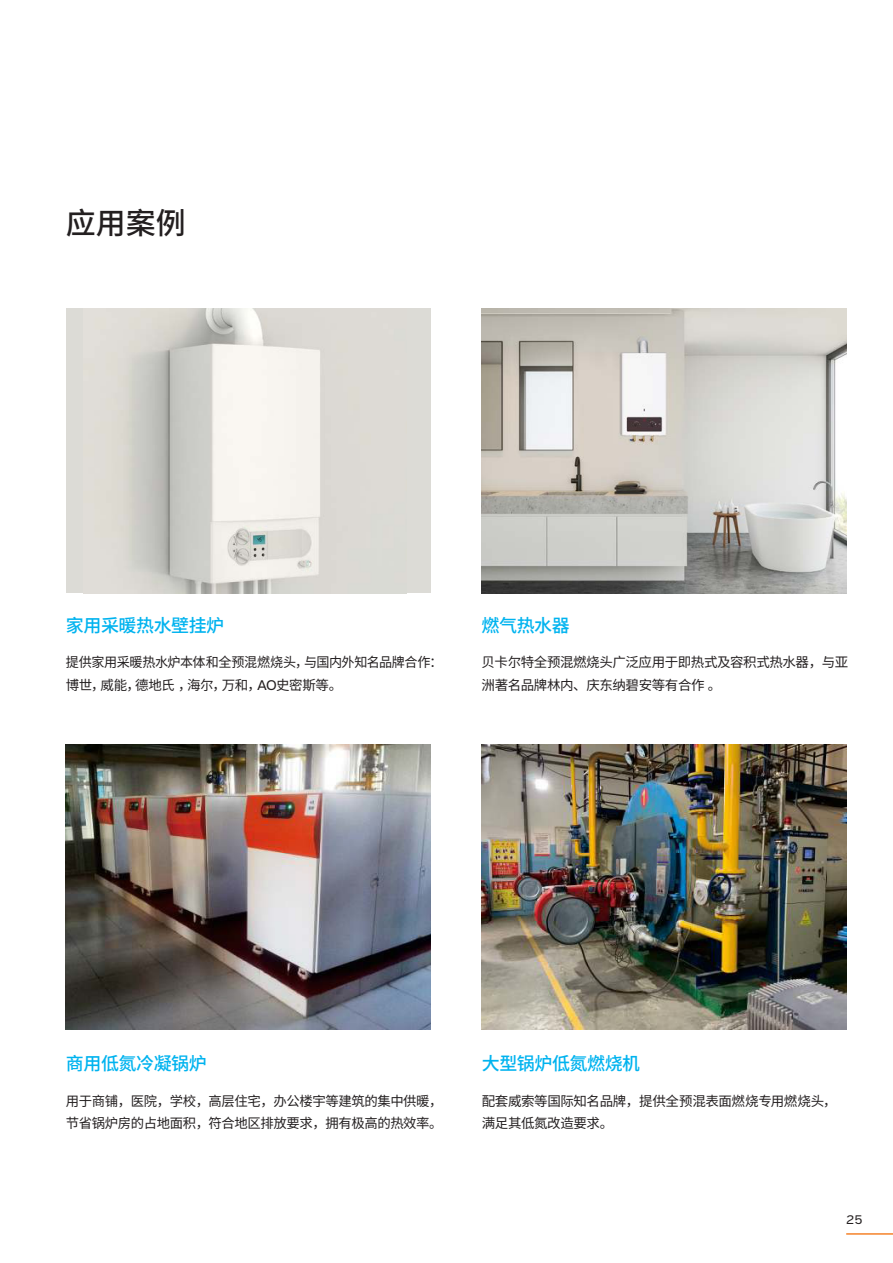
<style>
.page{position:relative;width:893px;height:1263px;background:#fff}
.page>*{position:absolute;margin:0;border:0;box-sizing:border-box;transform-origin:0 0}
.Main_Introduction_Ge{font:500 30px "Noto Sans Hans";color:#231f20}
.Why_Choose{font:500 18px "Noto Sans Hans";letter-spacing:-.025em;color:#00b3ef}
.Main_Introduction_Ge-2{font:13.5px/22.5px "Noto Sans Hans";letter-spacing:-.03em;color:#231f20}
.t1{font:12px "Bekaert Text";color:#231f20}
.s1{font-family:"Bekaert Text"}
</style>
<div class="page">
<img style="left:482px;top:745px;width:364px;height:285px">
<img style="left:66px;top:745px;width:365px;height:285px">
<div style="left:66px;top:308px;width:365px;height:285px;background:#dcdbd6"></div>
<img style="left:127px;top:308px;width:193px;height:285px">
<img style="left:482px;top:308px;width:364px;height:285px">
<hr style="left:846px;top:1233px;width:47px;height:2px;background:#f58229">
<p class="Main_Introduction_Ge" style="left:66px;top:206px;width:121px">应用案例</p>
<p class="Why_Choose" style="left:66px;top:615px;width:160px">家用采暖热水壁挂炉</p>
<p class="Main_Introduction_Ge-2" style="left:66px;top:651px;width:378px">提供家用采暖热水炉本体和全预混燃烧头，与国内外知名品牌合作：博世，威能，德地氏，海尔，万和，<span class="s1">AO</span>史密斯等。</p>
<p class="Why_Choose" style="left:482px;top:615px;width:90px">燃气热水器</p>
<p class="Main_Introduction_Ge-2" style="left:482px;top:651px;width:368px">贝卡尔特全预混燃烧头广泛应用于即热式及容积式热水器，与亚洲著名品牌林内、庆东纳碧安等有合作。</p>
<p class="Why_Choose" style="left:66px;top:1053px;width:142px">商用低氮冷凝锅炉</p>
<p class="Main_Introduction_Ge-2" style="left:66px;top:1089px;width:378px">用于商铺，医院，学校，高层住宅，办公楼宇等建筑的集中供暖，节省锅炉房的占地面积，符合地区排放要求，拥有极高的热效率。</p>
<p class="Why_Choose" style="left:482px;top:1053px;width:160px">大型锅炉低氮燃烧机</p>
<p class="Main_Introduction_Ge-2" style="left:482px;top:1089px;width:356px">配套威索等国际知名品牌，提供全预混表面燃烧专用燃烧头，满足其低氮改造要求。</p>
<p class="t1" style="left:846px;top:1212px;width:18px">25</p>
</div>
